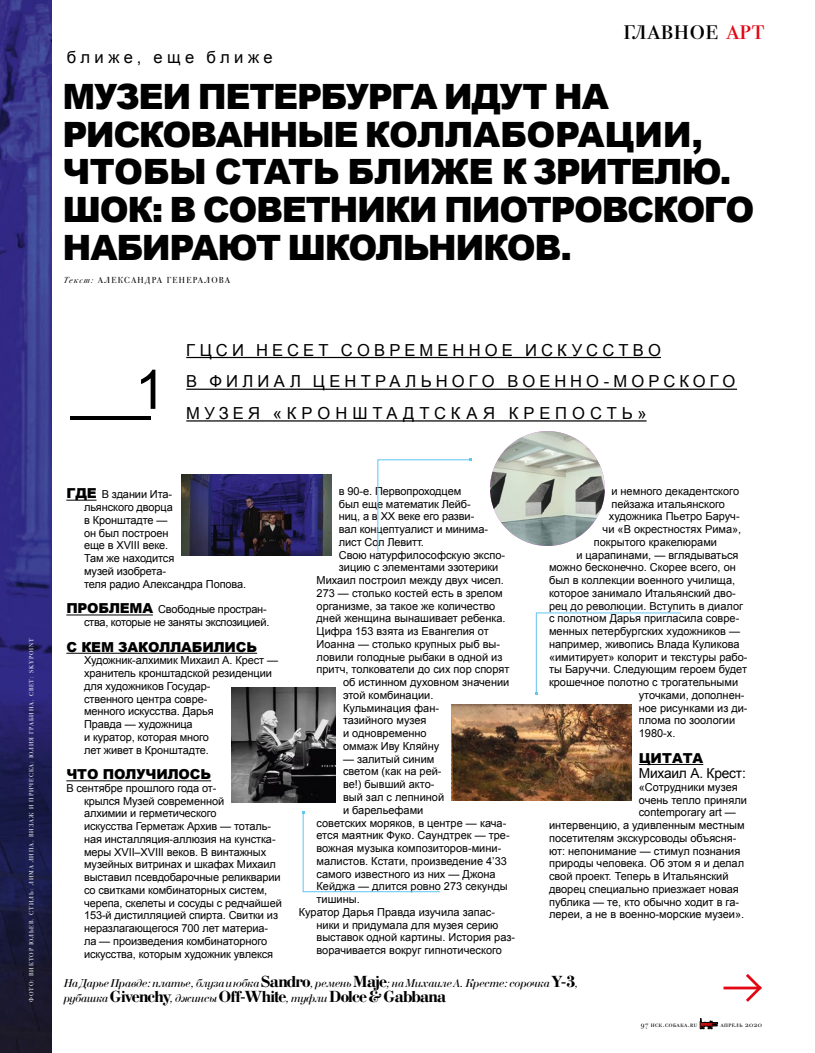
<style>
.page{position:relative;width:815px;height:1053px;background:#fff}
.page>*{position:absolute;margin:0;border:0;box-sizing:border-box;transform-origin:0 0}
.t1{font:54.5px "Arial";color:#000}
.t2{font:900 34.88px/37.6px "Arial";letter-spacing:-.04em;color:#000}
.t3{font:30px "Bodon 72 SCC";letter-spacing:.015em;color:#000}
.t4{font:700 17px "Bodoni C";letter-spacing:-.05em;color:#000}
.t5{font:16.62px/31.8px "Arial";letter-spacing:.255em;color:#000}
.t6{font:16.62px "Arial";letter-spacing:.295em;color:#000}
.t7{font:900 13.75px "Arial";letter-spacing:-.01em;color:#000}
.t8{font:13.75px "Arial";letter-spacing:-.015em;color:#000}
.t9{font:italic 12px "Bodoni C";letter-spacing:-.02em;color:#000}
.t10{font:11px/12.8px "Arial";color:#000}
.t11{font:11px/12.8px "Arial";letter-spacing:-.025em;color:#000;text-align:right}
.t12{font:8.75px "Bodoni 72 C";letter-spacing:.15em;color:#000}
.t13{font:7.5px "Bodon 72 SCC";letter-spacing:.055em;color:#000}
.t14{font:6.25px "Bodoni 72 C";letter-spacing:.15em;color:#fff}
.s1{color:#e30613}
.s2{font-style:italic}
.s3{font-weight:900;font-size:13.75px}
.s4{font-weight:700;font-style:normal;font-size:17px}
.s5{font-weight:400;font-style:italic;font-size:12px}
</style>
<div class="page">
<svg style="left:700px;top:1018px;width:18px;height:11px"></svg>
<hr style="left:66px;top:499px;width:31px;height:1px;background:#000">
<hr style="left:66px;top:614px;width:87px;height:1px;background:#000">
<hr style="left:66px;top:652px;width:191px;height:1px;background:#000">
<hr style="left:66px;top:780px;width:145px;height:1px;background:#000">
<hr style="left:639px;top:764px;width:64px;height:1px;background:#000">
<img style="left:0;top:0;width:51px;height:1052px">
<hr style="left:186px;top:357px;width:475px;height:1px;background:#000">
<hr style="left:186px;top:388px;width:551px;height:2px;background:#000">
<hr style="left:186px;top:420px;width:461px;height:1px;background:#000">
<img style="left:452px;top:704px;width:180px;height:96px">
<img style="left:231px;top:687px;width:105px;height:115px">
<img style="left:182px;top:474px;width:150px;height:82px">
<img style="left:490px;top:431px;width:115px;height:115px;border-radius:57px">
<svg style="left:535px;top:612px;width:147px;height:83px"></svg>
<svg style="left:302px;top:811px;width:138px;height:81px"></svg>
<svg style="left:377px;top:458px;width:94px;height:94px"></svg>
<hr style="left:723px;top:986px;width:36px;height:3px;background:#e30613">
<svg style="left:743px;top:974px;width:19px;height:28px"></svg>
<p class="t14" style="left:28px;top:1001px;width:365px;rotate:-90deg">ФОТО: ВИКТОР ЮЛЬЕВ. СТИЛЬ: ЛИМА ЛИПА. ВИЗАЖ И ПРИЧЕСКА: ЮЛИЯ ГРАБИНА. СВЕТ: SKYPOINT</p>
<h3 class="t5" style="left:67px;top:42px;width:208px">ближе, еще ближе</h3>
<h3 class="t3" style="left:623px;top:11px;width:143px">главное <span class="s1">арт</span></h3>
<h2 class="t2" style="left:63px;top:77px;width:694px">МУЗЕИ ПЕТЕРБУРГА ИДУТ НА<br>РИСКОВАННЫЕ КОЛЛАБОРАЦИИ,<br>ЧТОБЫ СТАТЬ БЛИЖЕ К ЗРИТЕЛЮ.<br>ШОК: В СОВЕТНИКИ ПИОТРОВСКОГО<br>НАБИРАЮТ ШКОЛЬНИКОВ.</h2>
<p class="t12" style="left:64px;top:275px;width:168px"><span class="s2">Текст:</span> АЛЕКСАНДРА ГЕНЕРАЛОВА</p>
<h1 class="t1" style="left:71px;top:354px;width:96px">___1</h1>
<h3 class="t5" style="left:186px;top:334px;width:551px">ГЦСИ НЕСЕТ СОВРЕМЕННОЕ ИСКУССТВО<br>В ФИЛИАЛ ЦЕНТРАЛЬНОГО ВОЕННО-МОРСКОГО</h3>
<h3 class="t6" style="left:186px;top:402px;width:462px">МУЗЕЯ «КРОНШТАДТСКАЯ КРЕПОСТЬ»</h3>
<p class="t10" style="left:84px;top:488px;width:164px;text-indent:-18px"><span class="s3">ГДЕ</span> В здании Ита-<br>льянского дворца<br>в Кронштадте —<br>он был построен<br>еще в XVIII веке.<br>Там же находится<br>музей изобрета-<br>теля радио Александра Попова.</p>
<p class="t11" style="left:66px;top:603px;width:205px"><span class="s3">ПРОБЛЕМА</span> Свободные простран&shy;ства, которые не заняты экспозицией.</p>
<p class="t7" style="left:66px;top:636px;width:192px">С КЕМ ЗАКОЛЛАБИЛИСЬ</p>
<p class="t10" style="left:84px;top:654px;width:195px">Художник-алхимик Михаил А. Крест — хранитель кронштадской резиденции для художников Государ-<br>ственного центра совре-<br>менного искусства. Дарья<br>Правда — художница<br>и куратор, которая много<br>лет живет в Кронштадте.</p>
<p class="t7" style="left:66px;top:764px;width:146px">ЧТО ПОЛУЧИЛОСЬ</p>
<p class="t10" style="left:84px;top:781px;width:199px;text-indent:-18px">В сентябре прошлого года от-<br>крылся Музей современной<br>алхимии и герметического<br>искусства Герметаж Архив — тоталь&shy;ная инсталляция-аллюзия на кунстка&shy;меры XVII–XVIII веков. В винтажных музейных витринах и шкафах Михаил выставил псевдобарочные реликварии со свитками комбинаторных систем, черепа, скелеты и сосуды с редчайшей 153-й дистилляцией спирта. Свитки из неразлагающегося 700 лет материа&shy;ла — произведения комбинаторного искусства, которым художник увлекся</p>
<p class="t10" style="left:339px;top:484px;width:124px">в 90-е. Первопроходцем</p>
<p class="t10" style="left:339px;top:497px;width:133px">был еще математик Лейб-</p>
<p class="t10" style="left:339px;top:510px;width:137px">ниц, а в ХХ веке его разви-</p>
<p class="t10" style="left:339px;top:523px;width:151px">вал концептуалист и минима-</p>
<p class="t10" style="left:339px;top:535px;width:87px">лист Сол Левитт.</p>
<p class="t10" style="left:339px;top:548px;width:168px">Свою натурфилософскую экспо-</p>
<p class="t10" style="left:339px;top:561px;width:161px">зицию с элементами эзотерики</p>
<p class="t10" style="left:317px;top:574px;width:189px">Михаил построил между двух чисел.</p>
<p class="t10" style="left:317px;top:586px;width:188px">273 — столько костей есть в зрелом</p>
<p class="t10" style="left:317px;top:599px;width:180px">организме, за такое же количество</p>
<p class="t10" style="left:317px;top:612px;width:191px">дней женщина вынашивает ребенка.</p>
<p class="t10" style="left:317px;top:625px;width:174px">Цифра 153 взята из Евангелия от</p>
<p class="t10" style="left:317px;top:637px;width:185px">Иоанна — столько крупных рыб вы-</p>
<p class="t10" style="left:317px;top:650px;width:187px">ловили голодные рыбаки в одной из</p>
<p class="t10" style="left:317px;top:663px;width:194px">притч, толкователи до сих пор спорят</p>
<p class="t10" style="left:343px;top:676px;width:168px">об истинном духовном значении</p>
<p class="t10" style="left:343px;top:688px;width:92px">этой комбинации.</p>
<p class="t10" style="left:343px;top:701px;width:98px">Кульминация фан-</p>
<p class="t10" style="left:343px;top:714px;width:85px">тазийного музея</p>
<p class="t10" style="left:343px;top:727px;width:85px">и одновременно</p>
<p class="t10" style="left:343px;top:739px;width:98px">оммаж Иву Кляйну</p>
<p class="t10" style="left:343px;top:752px;width:93px">— залитый синим</p>
<p class="t10" style="left:343px;top:765px;width:100px">светом (как на рей-</p>
<p class="t10" style="left:343px;top:778px;width:93px">ве!) бывший акто-</p>
<p class="t10" style="left:343px;top:790px;width:103px">вый зал с лепниной</p>
<p class="t10" style="left:343px;top:803px;width:82px">и барельефами</p>
<p class="t10" style="left:317px;top:816px;width:191px">советских моряков, в центре — кача-</p>
<p class="t10" style="left:317px;top:829px;width:195px">ется маятник Фуко. Саундтрек — тре-</p>
<p class="t10" style="left:317px;top:841px;width:186px">вожная музыка композиторов-мини-</p>
<p class="t10" style="left:317px;top:854px;width:192px">малистов. Кстати, произведение 4’33</p>
<p class="t10" style="left:317px;top:867px;width:181px">самого известного из них — Джона</p>
<p class="t10" style="left:317px;top:880px;width:193px">Кейджа — длится ровно 273 секунды</p>
<p class="t10" style="left:317px;top:892px;width:45px">тишины.</p>
<p class="t10" style="left:299px;top:905px;width:198px">Куратор Дарья Правда изучила запас-</p>
<p class="t10" style="left:317px;top:918px;width:183px">ники и придумала для музея серию</p>
<p class="t10" style="left:317px;top:931px;width:200px">выставок одной картины. История раз-</p>
<p class="t10" style="left:317px;top:943px;width:187px">ворачивается вокруг гипнотического</p>
<p class="t10" style="left:611px;top:484px;width:129px">и немного декадентского</p>
<p class="t10" style="left:611px;top:497px;width:115px">пейзажа итальянского</p>
<p class="t10" style="left:609px;top:510px;width:132px">художника Пьетро Баруч-</p>
<p class="t10" style="left:603px;top:523px;width:140px">чи «В окрестностях Рима»,</p>
<p class="t10" style="left:594px;top:535px;width:125px">покрытого кракелюрами</p>
<p class="t10" style="left:576px;top:548px;width:164px">и царапинами, — вглядываться</p>
<p class="t10" style="left:549px;top:561px;width:188px">можно бесконечно. Скорее всего, он</p>
<p class="t10" style="left:549px;top:574px;width:188px">был в коллекции военного училища,</p>
<p class="t10" style="left:549px;top:586px;width:188px">которое занимало Итальянский дво-</p>
<p class="t10" style="left:549px;top:599px;width:196px">рец до революции. Вступить в диалог</p>
<p class="t10" style="left:549px;top:612px;width:192px">с полотном Дарья пригласила совре-</p>
<p class="t10" style="left:549px;top:625px;width:193px">менных петербургских художников —</p>
<p class="t10" style="left:549px;top:637px;width:192px">например, живопись Влада Куликова</p>
<p class="t10" style="left:549px;top:650px;width:200px">«имитирует» колорит и текстуры рабо-</p>
<p class="t10" style="left:549px;top:663px;width:200px">ты Баруччи. Следующим героем будет</p>
<p class="t10" style="left:549px;top:676px;width:191px">крошечное полотно с трогательными</p>
<p class="t10" style="left:639px;top:688px;width:107px">уточками, дополнен-</p>
<p class="t10" style="left:639px;top:701px;width:110px">ное рисунками из ди-</p>
<p class="t10" style="left:639px;top:714px;width:98px">плома по зоологии</p>
<p class="t10" style="left:639px;top:727px;width:38px">1980-х.</p>
<p class="t7" style="left:639px;top:747px;width:66px">ЦИТАТА</p>
<p class="t8" style="left:639px;top:764px;width:109px">Михаил А. Крест:</p>
<p class="t10" style="left:639px;top:780px;width:100px">«Сотрудники музея</p>
<p class="t10" style="left:639px;top:793px;width:110px">очень тепло приняли</p>
<p class="t10" style="left:639px;top:806px;width:99px">contemporary art —</p>
<p class="t10" style="left:549px;top:818px;width:197px">интервенцию, а удивленным местным</p>
<p class="t10" style="left:549px;top:831px;width:189px">посетителям экскурсоводы объясня-</p>
<p class="t10" style="left:549px;top:844px;width:193px">ют: непонимание — стимул познания</p>
<p class="t10" style="left:549px;top:857px;width:197px">природы человека. Об этом я и делал</p>
<p class="t10" style="left:549px;top:869px;width:181px">свой проект. Теперь в Итальянский</p>
<p class="t10" style="left:549px;top:882px;width:191px">дворец специально приезжает новая</p>
<p class="t10" style="left:549px;top:895px;width:192px">публика — те, кто обычно ходит в га-</p>
<p class="t10" style="left:549px;top:908px;width:197px">лереи, а не в военно-морские музеи».</p>
<p class="t9" style="left:64px;top:976px;width:517px">На Дарье Правде: платье, блуза и юбка <span class="s4">Sandro</span>, ремень <span class="s4">Maje</span>; на Михаиле А. Кресте: сорочка <span class="s4">Y-3</span>,</p>
<h3 class="t4" style="left:64px;top:987px;width:384px"><span class="s5">рубашка</span> Givenchy<span class="s5">, джинсы</span> Off-White<span class="s5">, туфли</span> Dolce &amp; Gabbana</h3>
<p class="t13" style="left:641px;top:1019px;width:58px">97 нск.собака.ru</p>
<p class="t13" style="left:720px;top:1019px;width:43px">апрель 2020</p>
</div>
